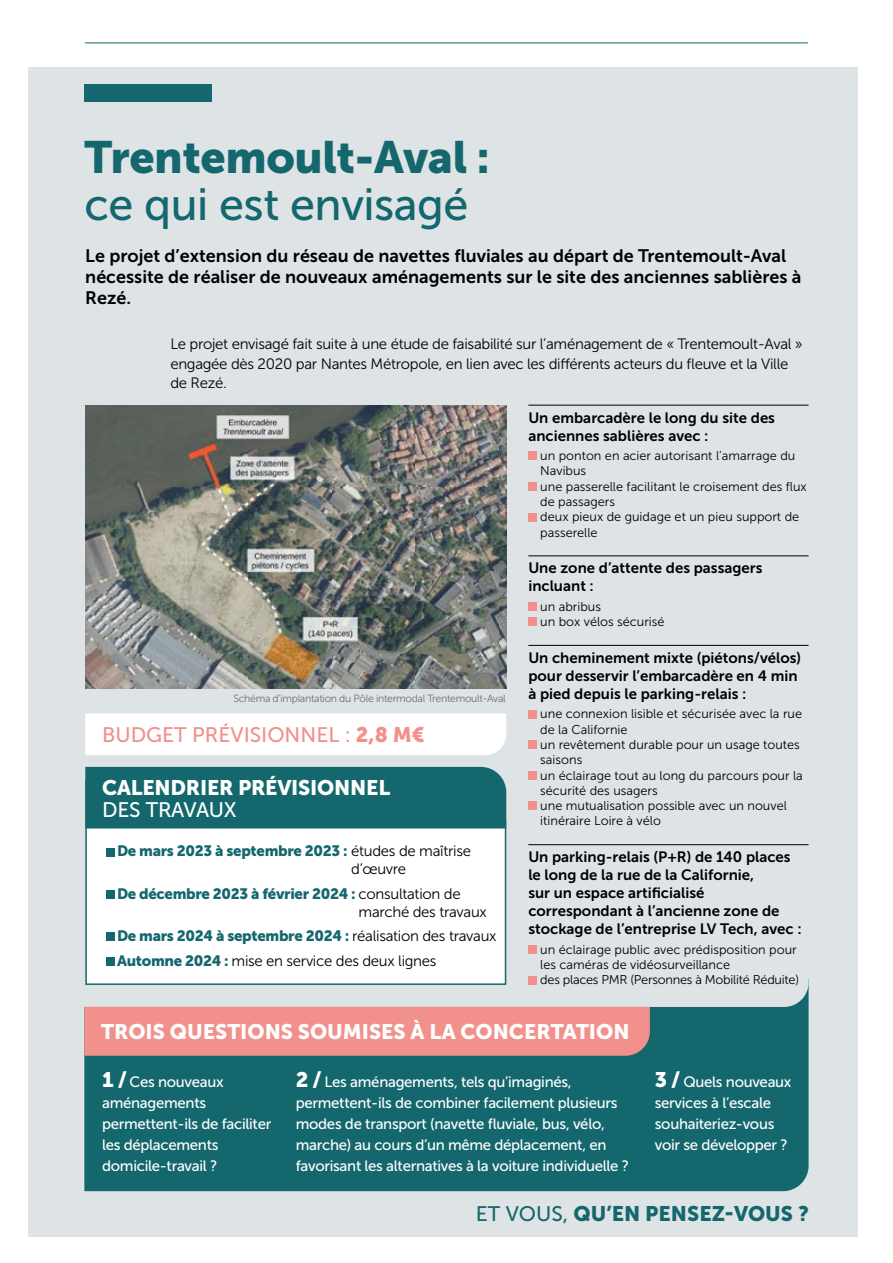
<style>
.page{position:relative;width:893px;height:1263px;background:#fff}
.page>*{position:absolute;margin:0;border:0;box-sizing:border-box;transform-origin:0 0}
.t1{font:45px "Museo Sans 900";letter-spacing:-.01em;color:#15676e}
.t2{font:45px "Museo Sans 500";letter-spacing:-.01em;color:#15676e}
.t3{font:21px "Museo Sans 900";color:#fff}
.t4{font:21px "Museo Sans 500";color:#f2908b}
.t5{font:21px "Museo Sans 900";color:#15676e}
.t6{font:21px "Museo Sans 500";letter-spacing:-.01em;color:#fff}
.t7{font:18px/21px "Museo Sans 700";color:#000}
.t8{font:15px/21px "Museo Sans 500";letter-spacing:-.02em;color:#fff}
.t9{font:15px/18px "Museo Sans 700";color:#000}
.t10{font:15px/19.5px "Museo Sans 300";letter-spacing:-.02em;color:#000}
.t11{font:15px "Museo Sans 900";letter-spacing:-.02em;color:#15676e}
.t12{font:12.75px/15.3px "Museo Sans 300";color:#000}
.t13{font:10.5px "Museo Sans 300";letter-spacing:-.03em;color:#706f6f}
.s1{font-family:"Museo Sans 900"}
.s2{font-family:"Museo Sans 300";color:#000}
.s3{font-family:"Museo Sans 900";color:#15676e}
.s4{font-family:"Museo Sans 900";font-size:21px}
.s5{font-family:"Museo Sans 500"}
</style>
<div class="page">
<hr style="left:85px;top:43px;width:723px;height:1px;background:#15676e">
<div style="left:28px;top:67px;width:829px;height:1169px;background:#dee3e6"></div>
<div style="left:84px;top:1056px;width:725px;height:135px;background:#15676e"></div>
<div style="left:85px;top:789px;width:422px;height:169px;background:#fff"></div>
<div style="left:84px;top:85px;width:127px;height:17px;background:#15676e"></div>
<img style="left:85px;top:405px;width:421px;height:283px">
<hr style="left:528px;top:405px;width:281px;height:1px;background:#000">
<hr style="left:528px;top:555px;width:281px;height:1px;background:#000">
<hr style="left:528px;top:645px;width:281px;height:1px;background:#000">
<hr style="left:528px;top:844px;width:281px;height:1px;background:#000">
<div style="left:528px;top:452px;width:9px;height:8px;background:#f2908b"></div>
<div style="left:528px;top:482px;width:9px;height:9px;background:#f2908b"></div>
<div style="left:528px;top:513px;width:9px;height:8px;background:#f2908b"></div>
<div style="left:528px;top:602px;width:9px;height:9px;background:#f2908b"></div>
<div style="left:528px;top:618px;width:9px;height:8px;background:#f2908b"></div>
<div style="left:528px;top:710px;width:9px;height:8px;background:#f2908b"></div>
<div style="left:528px;top:740px;width:9px;height:9px;background:#f2908b"></div>
<div style="left:528px;top:771px;width:9px;height:8px;background:#f2908b"></div>
<div style="left:528px;top:802px;width:9px;height:8px;background:#f2908b"></div>
<div style="left:528px;top:945px;width:9px;height:9px;background:#f2908b"></div>
<div style="left:85px;top:713px;width:421px;height:42px;background:#fff"></div>
<div style="left:85px;top:767px;width:421px;height:61px;background:#15676e"></div>
<div style="left:106px;top:848px;width:9px;height:8px;background:#15676e"></div>
<div style="left:106px;top:890px;width:9px;height:9px;background:#15676e"></div>
<div style="left:106px;top:933px;width:9px;height:8px;background:#15676e"></div>
<div style="left:106px;top:957px;width:9px;height:8px;background:#15676e"></div>
<svg style="left:84px;top:958px;width:725px;height:98px"></svg>
<h1 class="t1" style="left:84px;top:132px;width:407px">Trentemoult-Aval :</h1>
<h1 class="t2" style="left:84px;top:179px;width:386px">ce qui est envisagé</h1>
<h3 class="t7" style="left:85px;top:246px;width:718px">Le projet d’extension du réseau de navettes fluviales au départ de Trentemoult-Aval nécessite de réaliser de nouveaux aménagements sur le site des anciennes sablières à<br>Rezé.</h3>
<p class="t10" style="left:170px;top:334px;width:634px">Le projet envisagé fait suite à une étude de faisabilité sur l’aménagement de « Trentemoult-Aval » engagée dès 2020 par Nantes Métropole, en lien avec les différents acteurs du fleuve et la Ville de Rezé.</p>
<p class="t13" style="left:233px;top:693px;width:274px">Schéma d’implantation du Pôle intermodal Trentemoult-Aval</p>
<h2 class="t4" style="left:102px;top:723px;width:324px">BUDGET PRÉVISIONNEL : <span class="s1">2, 8 M€</span></h2>
<h2 class="t3" style="left:102px;top:775px;width:290px">CALENDRIER PRÉVISIONNEL</h2>
<h2 class="t6" style="left:102px;top:798px;width:136px">DES TRAVAUX</h2>
<p class="t11" style="left:117px;top:843px;width:355px">De mars 2023 à septembre 2023 : <span class="s2">études de maîtrise</span></p>
<p class="t10" style="left:351px;top:860px;width:57px">d’œuvre</p>
<p class="t11" style="left:117px;top:885px;width:345px">De décembre 2023 à février 2024 : <span class="s2">consultation de</span></p>
<p class="t10" style="left:359px;top:902px;width:130px">marché des travaux</p>
<p class="t11" style="left:117px;top:927px;width:381px">De mars 2024 à septembre 2024 : <span class="s2">réalisation des travaux</span></p>
<p class="t10" style="left:117px;top:951px;width:321px"><span class="s3">Automne 2024 :</span> mise en service des deux lignes</p>
<p class="t9" style="left:528px;top:408px;width:248px">Un embarcadère le long du site des anciennes sablières avec :</p>
<p class="t12" style="left:540px;top:448px;width:268px">un ponton en acier autorisant l’amarrage du<br>Navibus<br>une passerelle facilitant le croisement des flux de passagers<br>deux pieux de guidage et un pieu support de passerelle</p>
<p class="t9" style="left:528px;top:559px;width:236px">Une zone d’attente des passagers incluant :</p>
<p class="t12" style="left:540px;top:599px;width:126px">un abribus<br>un box vélos sécurisé</p>
<p class="t9" style="left:528px;top:648px;width:274px">Un cheminement mixte (piétons/vélos) pour desservir l’embarcadère en 4 min à pied depuis le parking-relais :</p>
<p class="t12" style="left:540px;top:706px;width:264px">une connexion lisible et sécurisée avec la rue de la Californie<br>un revêtement durable pour un usage toutes saisons<br>un éclairage tout au long du parcours pour la sécurité des usagers<br>une mutualisation possible avec un nouvel itinéraire Loire à vélo</p>
<p class="t9" style="left:528px;top:848px;width:275px">Un parking-relais (P+R) de 140 places le long de la rue de la Californie,<br>sur un espace artificialisé correspondant à l’ancienne zone de stockage de l’entreprise LV Tech, avec :</p>
<p class="t12" style="left:540px;top:942px;width:260px">un éclairage public avec prédisposition pour les caméras de vidéosurveillance<br>des places PMR (Personnes à Mobilité Réduite)</p>
<h2 class="t3" style="left:101px;top:1020px;width:530px">TROIS QUESTIONS SOUMISES À LA CONCERTATION</h2>
<p class="t8" style="left:102px;top:1072px;width:171px"><span class="s4">1 /</span> Ces nouveaux aménagements permettent-ils de faciliter les déplacements domicile-travail ?</p>
<p class="t8" style="left:296px;top:1072px;width:335px"><span class="s4">2 /</span> Les aménagements, tels qu’imaginés, permettent-ils de combiner facilement plusieurs modes de transport (navette fluviale, bus, vélo, marche) au cours d’un même déplacement, en favorisant les alternatives à la voiture individuelle ?</p>
<p class="t8" style="left:655px;top:1072px;width:138px"><span class="s4">3 /</span> Quels nouveaux services à l’escale souhaiteriez-vous voir se développer ?</p>
<h2 class="t5" style="left:476px;top:1202px;width:334px"><span class="s5">ET VOUS,</span> QU’EN PENSEZ-VOUS ?</h2>
</div>
